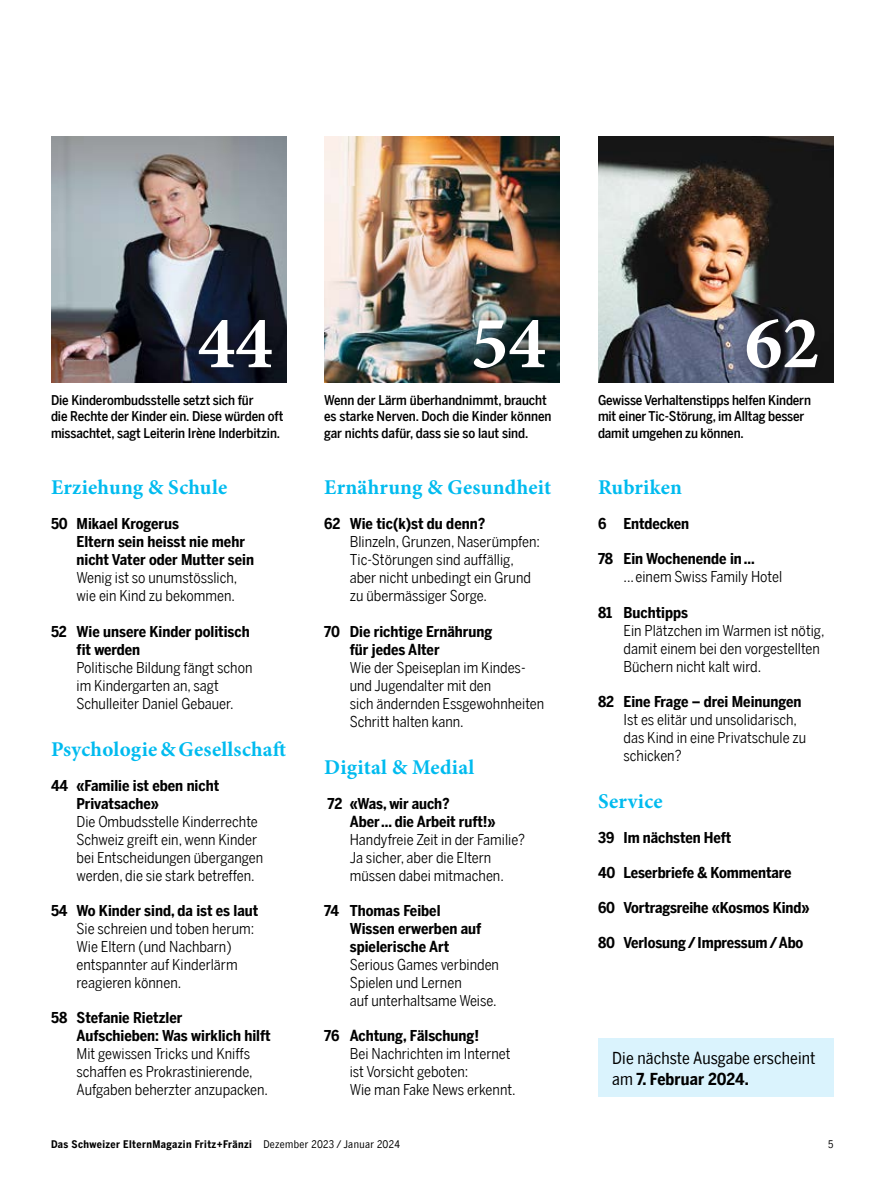
<style>
.page{position:relative;width:893px;height:1191px;background:#fff}
.page>*{position:absolute;margin:0;border:0;box-sizing:border-box;transform-origin:0 0}
.t1{font:700 75px "Minion Pro";color:#fff}
.t2{font:700 21px "Minion Pro";letter-spacing:.01em;color:#00bbef}
.t3{font:16.5px/21px "Benton Sans Cond";letter-spacing:.01em;color:#000}
.t4{font:15px/18px "Benton Sans Cond";color:#000}
.t5{font:700 15px/18px "Benton Sans Cond";color:#000}
.t6{font:500 13.5px/16.5px "Benton Sans Cond";letter-spacing:-.01em;color:#000}
.t7{font:700 10.5px "Benton Sans Cond";letter-spacing:.04em;color:#000}
.t8{font:10.5px "Benton Sans Cond";color:#000}
.s1{font-weight:700}
.s2{font-weight:400}
</style>
<div class="page">
<img style="left:598px;top:136px;width:235px;height:247px">
<img style="left:51px;top:136px;width:235px;height:247px">
<img style="left:324px;top:136px;width:236px;height:247px">
<div style="left:190px;top:311px;width:90px;height:65px;background:#000;opacity:.37"></div>
<div style="left:465px;top:311px;width:89px;height:66px;background:#000;opacity:.5"></div>
<div style="left:598px;top:1038px;width:235px;height:59px;background:#daf3fd"></div>
<div style="left:738px;top:310px;width:88px;height:67px;background:#000;opacity:.23"></div>
<h1 class="t1" style="left:198px;top:298px;width:76px">44</h1>
<p class="t6" style="left:51px;top:391px;width:234px">Die Kinderombudsstelle setzt sich für<br>die Rechte der Kinder ein. Diese würden oft missachtet, sagt Leiterin Irène Inderbitzin.</p>
<h2 class="t2" style="left:51px;top:475px;width:178px">Erziehung &amp; Schule</h2>
<p class="t5" style="left:77px;top:515px;width:179px;text-indent:-26px">50 Mikael Krogerus<br>Eltern sein heisst nie mehr nicht Vater oder Mutter sein</p>
<p class="t4" style="left:77px;top:569px;width:162px">Wenig ist so unumstösslich, wie ein Kind zu bekommen.</p>
<p class="t5" style="left:77px;top:622px;width:175px;text-indent:-26px">52 Wie unsere Kinder politisch fit werden</p>
<p class="t4" style="left:77px;top:658px;width:177px">Politische Bildung fängt schon im Kindergarten an, sagt<br>Schulleiter Daniel Gebauer.</p>
<h2 class="t2" style="left:51px;top:737px;width:237px">Psychologie &amp;Gesellschaft</h2>
<p class="t5" style="left:77px;top:777px;width:144px;text-indent:-26px">44 «Familie ist eben nicht<br>Privatsache»</p>
<p class="t4" style="left:77px;top:813px;width:188px">Die Ombudsstelle Kinderrechte<br>Schweiz greift ein, wenn Kinder bei Entscheidungen übergangen werden, die sie stark betreffen.</p>
<p class="t5" style="left:51px;top:902px;width:209px">54 Wo Kinder sind, da ist es laut</p>
<p class="t4" style="left:77px;top:920px;width:179px">Sie schreien und toben herum:<br>Wie Eltern (und Nachbarn) entspannter auf Kinderlärm reagieren können.</p>
<p class="t5" style="left:77px;top:1009px;width:196px;text-indent:-26px">58 Stefanie Rietzler<br>Aufschieben: Was wirklich hilft</p>
<p class="t4" style="left:77px;top:1045px;width:193px">Mit gewissen Tricks und Kniffs schaffen es Prokrastinierende,<br>Aufgaben beherzter anzupacken.</p>
<h1 class="t1" style="left:745px;top:298px;width:76px">62</h1>
<h1 class="t1" style="left:471px;top:298px;width:76px">54</h1>
<p class="t6" style="left:324px;top:391px;width:229px">Wenn der Lärm überhandnimmt, braucht es starke Nerven. Doch die Kinder können gar nichts dafür, dass sie so laut sind.</p>
<p class="t6" style="left:598px;top:391px;width:214px">Gewisse Verhaltenstipps helfen Kindern mit einer Tic-Störung, im Alltag besser damit umgehen zu können.</p>
<h2 class="t2" style="left:324px;top:475px;width:228px">Ernährung &amp; Gesundheit</h2>
<p class="t5" style="left:324px;top:515px;width:162px">62 Wie tic(k)st du denn?</p>
<p class="t4" style="left:350px;top:533px;width:192px">Blinzeln, Grunzen, Naserümpfen:<br>Tic-Störungen sind auffällig, aber nicht unbedingt ein Grund zu übermässiger Sorge.</p>
<p class="t5" style="left:350px;top:622px;width:144px;text-indent:-26px">70 Die richtige Ernährung für jedes Alter</p>
<p class="t4" style="left:350px;top:658px;width:196px">Wie der Speiseplan im Kindes&shy;und Jugendalter mit den<br>sich ändernden Essgewohnheiten<br>Schritt halten kann.</p>
<h2 class="t2" style="left:324px;top:755px;width:152px">Digital &amp; Medial</h2>
<p class="t5" style="left:350px;top:795px;width:147px;text-indent:-22px">72 «Was, wir auch?<br>Aber... die Arbeit ruft!»</p>
<p class="t4" style="left:350px;top:831px;width:177px">Handyfreie Zeit in der Familie?<br>Ja sicher, aber die Eltern müssen dabei mitmachen.</p>
<p class="t5" style="left:350px;top:902px;width:133px;text-indent:-26px">74 Thomas Feibel<br>Wissen erwerben auf spielerische Art</p>
<p class="t4" style="left:350px;top:956px;width:151px">Serious Games verbinden<br>Spielen und Lernen<br>auf unterhaltsame Weise.</p>
<p class="t5" style="left:324px;top:1027px;width:156px">76 Achtung, Fälschung!</p>
<p class="t4" style="left:350px;top:1045px;width:167px">Bei Nachrichten im Internet ist Vorsicht geboten:<br>Wie man Fake News erkennt.</p>
<h2 class="t2" style="left:598px;top:475px;width:85px">Rubriken</h2>
<p class="t5" style="left:598px;top:515px;width:93px">6 Entdecken</p>
<p class="t5" style="left:598px;top:550px;width:158px">78 Ein Wochenende in...</p>
<p class="t4" style="left:623px;top:568px;width:160px">...einem Swiss Family Hotel</p>
<p class="t5" style="left:598px;top:603px;width:91px">81 Buchtipps</p>
<p class="t4" style="left:623px;top:621px;width:203px">Ein Plätzchen im Warmen ist nötig, damit einem bei den vorgestellten<br>Büchern nicht kalt wird.</p>
<p class="t5" style="left:598px;top:692px;width:205px">82 Eine Frage – drei Meinungen</p>
<p class="t4" style="left:623px;top:710px;width:184px">Ist es elitär und unsolidarisch, das Kind in eine Privatschule zu schicken?</p>
<h2 class="t2" style="left:598px;top:789px;width:66px">Service</h2>
<p class="t5" style="left:598px;top:829px;width:135px">39 Im nächsten Heft</p>
<p class="t5" style="left:598px;top:864px;width:195px">40 Leserbriefe &amp; Kommentare</p>
<p class="t5" style="left:598px;top:899px;width:213px">60 Vortragsreihe «Kosmos Kind»</p>
<p class="t5" style="left:598px;top:934px;width:207px">80 Verlosung/Impressum/Abo</p>
<p class="t3" style="left:612px;top:1047px;width:205px">Die nächste Ausgabe erscheint am <span class="s1">7. Februar 2024.</span></p>
<p class="t7" style="left:51px;top:1138px;width:350px">Das Schweizer ElternMagazin Fritz+Fränzi <span class="s2">Dezember 2023 / Januar 2024</span></p>
<p class="t8" style="left:828px;top:1138px;width:7px">5</p>
</div>
